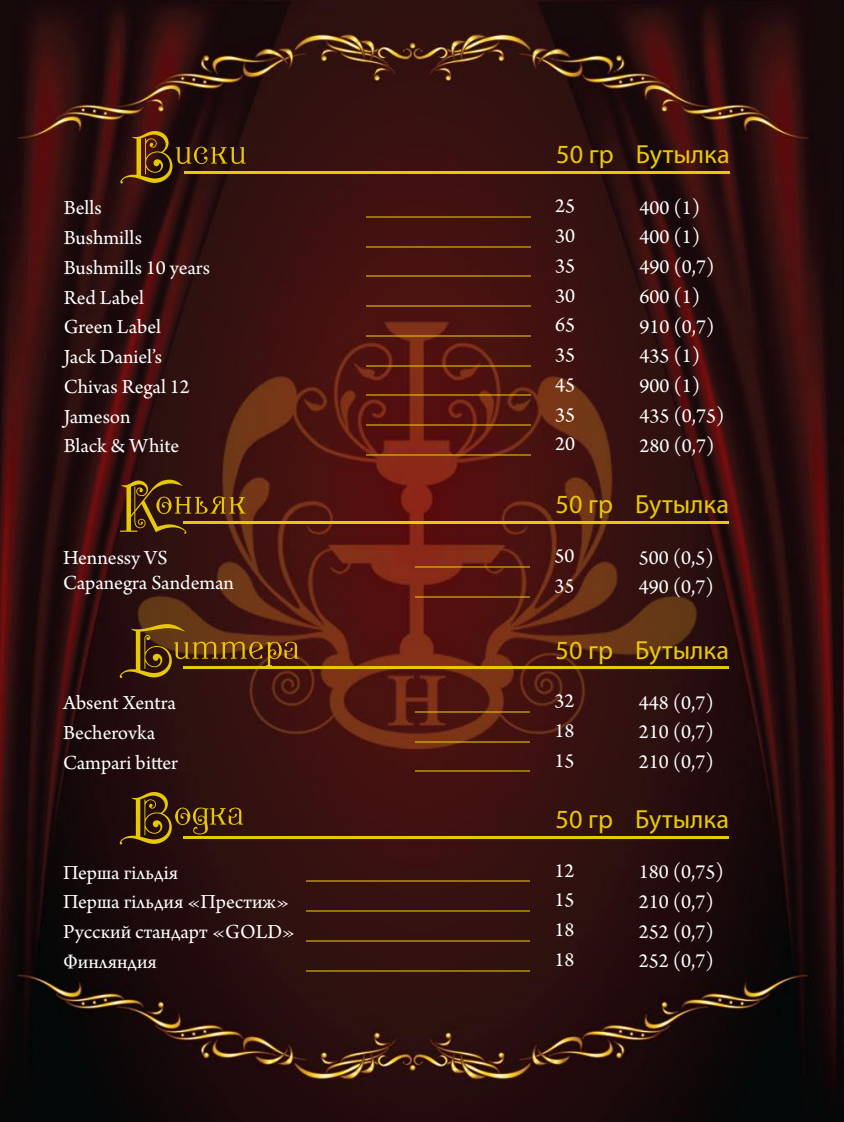
<style>
.page{position:relative;width:844px;height:1122px;background:#fff}
.page>*{position:absolute;margin:0;border:0;box-sizing:border-box;transform-origin:0 0}
.t1{font:59.5px "P22 Kilkenny Initial Cap";color:#e7c903}
.t2{font:26.25px "Myriad Pro";color:#e7c903}
.t3{font:21px/29.8px "Arno Pro";color:#fff}
</style>
<div class="page">
<img style="left:0;top:0;width:843px;height:1121px">
<img style="left:843px;top:0;width:1px;height:1121px">
<hr style="left:183px;top:521px;width:545px;height:3px;background:#e7c903">
<hr style="left:415px;top:566px;width:115px;height:1px;background:#e7c903">
<hr style="left:415px;top:596px;width:115px;height:1px;background:#e7c903">
<hr style="left:183px;top:835px;width:545px;height:3px;background:#e7c903">
<hr style="left:306px;top:880px;width:224px;height:1px;background:#e7c903">
<hr style="left:306px;top:910px;width:224px;height:1px;background:#e7c903">
<hr style="left:306px;top:939px;width:224px;height:2px;background:#e7c903">
<hr style="left:306px;top:969px;width:224px;height:1px;background:#e7c903">
<hr style="left:183px;top:666px;width:545px;height:3px;background:#e7c903">
<hr style="left:415px;top:711px;width:115px;height:1px;background:#e7c903">
<hr style="left:415px;top:741px;width:115px;height:1px;background:#e7c903">
<hr style="left:415px;top:770px;width:115px;height:1px;background:#e7c903">
<hr style="left:184px;top:171px;width:545px;height:3px;background:#e7c903">
<hr style="left:366px;top:216px;width:164px;height:1px;background:#e7c903">
<hr style="left:366px;top:246px;width:164px;height:1px;background:#e7c903">
<hr style="left:366px;top:276px;width:164px;height:1px;background:#e7c903">
<hr style="left:366px;top:305px;width:164px;height:1px;background:#e7c903">
<hr style="left:366px;top:335px;width:164px;height:1px;background:#e7c903">
<hr style="left:366px;top:394px;width:164px;height:1px;background:#e7c903">
<hr style="left:366px;top:365px;width:164px;height:1px;background:#e7c903">
<hr style="left:366px;top:424px;width:164px;height:1px;background:#e7c903">
<hr style="left:366px;top:454px;width:164px;height:1px;background:#e7c903">
<h1 class="t1" style="left:120px;top:119px;width:128px">Виски</h1>
<p class="t3" style="left:64px;top:194px;width:148px">Bells<br>Bushmills<br>Bushmills 10 years<br>Red Label<br>Green Label<br>Jack Daniel’s<br>Chivas Regal 12<br>Jameson<br>Black &amp; White</p>
<p class="t3" style="left:639px;top:193px;width:87px">400 (1)<br>400 (1)<br>490 (0,7)<br>600 (1)<br>910 (0,7)<br>435 (1)<br>900 (1)<br>435 (0,75)<br>280 (0,7)</p>
<p class="t2" style="left:556px;top:138px;width:175px">50 гр Бутылка</p>
<p class="t3" style="left:555px;top:192px;width:21px;text-align:justify">25<br>30<br>35<br>30<br>65<br>35<br>45<br>35<br>20</p>
<h1 class="t1" style="left:120px;top:469px;width:128px">Коньяк</h1>
<p class="t3" style="left:63px;top:546px;width:172px;line-height:25.2px">Hennessy VS<br>Capanegra Sandeman</p>
<p class="t3" style="left:638px;top:543px;width:77px">500 (0,5)<br>490 (0,7)</p>
<p class="t2" style="left:555px;top:488px;width:175px">50 гр Бутылка</p>
<p class="t3" style="left:554px;top:542px;width:21px">50<br>35</p>
<h1 class="t1" style="left:120px;top:614px;width:182px">Биттера</h1>
<p class="t3" style="left:63px;top:689px;width:116px">Absent Xentra<br>Becherovka<br>Campari bitter</p>
<p class="t3" style="left:638px;top:688px;width:77px;text-align:justify">448 (0,7)<br>210 (0,7)<br>210 (0,7)</p>
<p class="t2" style="left:555px;top:633px;width:175px">50 гр Бутылка</p>
<p class="t3" style="left:554px;top:687px;width:21px;text-align:justify">32<br>18<br>15</p>
<h1 class="t1" style="left:120px;top:780px;width:126px">Водка</h1>
<p class="t3" style="left:63px;top:858px;width:234px">Перша гільдія<br>Перша гільдия «Престиж»<br>Русский стандарт «GOLD»<br>Финляндия</p>
<p class="t3" style="left:638px;top:857px;width:87px">180 (0,75)<br>210 (0,7)<br>252 (0,7)<br>252 (0,7)</p>
<p class="t2" style="left:555px;top:802px;width:175px">50 гр Бутылка</p>
<p class="t3" style="left:554px;top:856px;width:21px;text-align:justify">12<br>15<br>18<br>18</p>
</div>
